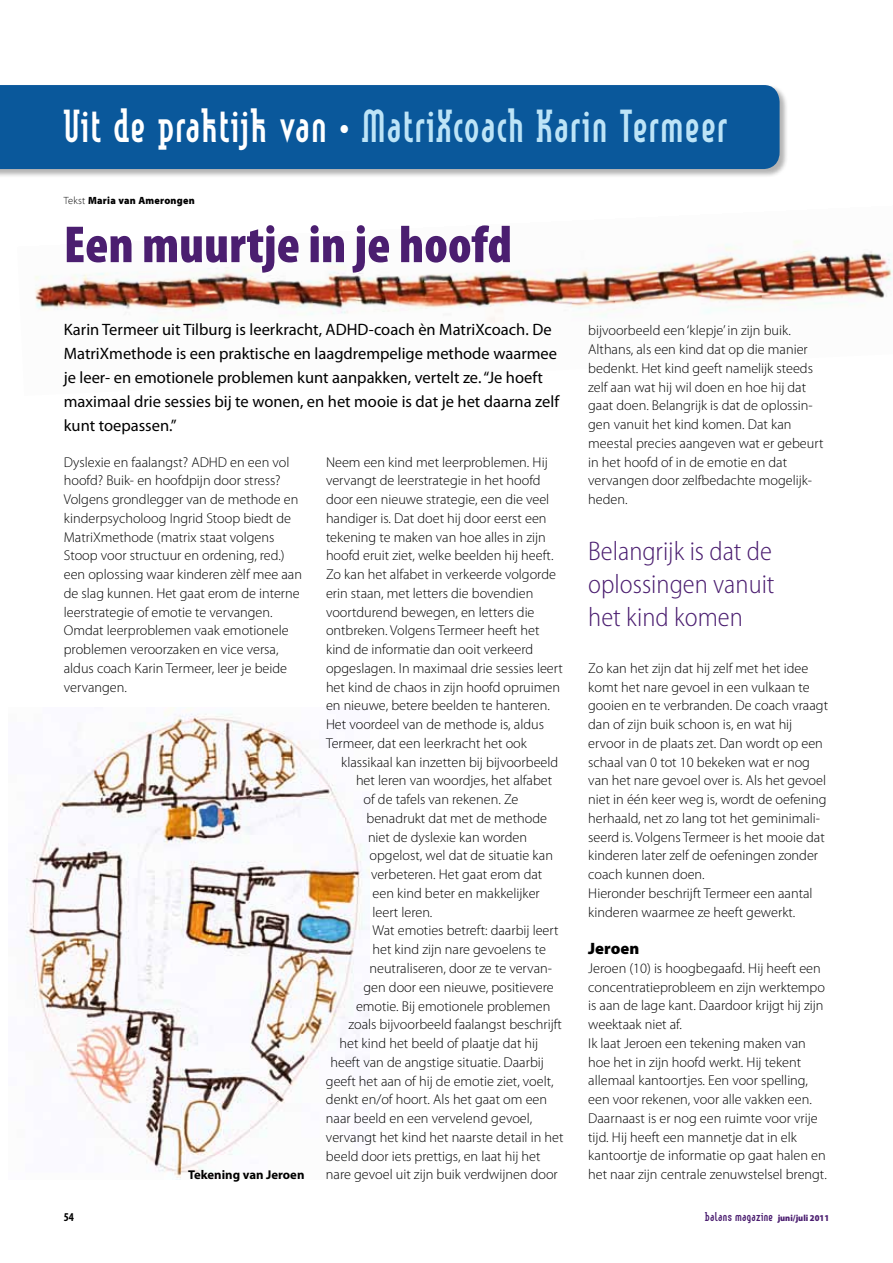
<style>
.page{position:relative;width:893px;height:1263px;background:#fff}
.page>*{position:absolute;margin:0;border:0;box-sizing:border-box;transform-origin:0 0}
.t1{font:900 condensed 52.5px "Myriad Pro";color:#4b1e70}
.t2{font:700 45px "Linotype Method";letter-spacing:.035em;color:#bde4f7;scale:.9 1}
.t3{font:300 semi-condensed 27px/33px "Myriad Pro";color:#4b1e70;text-align:justify}
.t4{font:16.5px/24px "Myriad Pro";color:#000}
.t5{font:900 16.5px "Myriad Pro";color:#000}
.t6{font:300 14.25px/18.8px "Myriad Pro";color:#000}
.t7{font:700 12.75px "Myriad Pro";color:#000}
.t8{font:700 12px "Linotype Method";letter-spacing:.03em;color:#4b1e70}
.t9{font:700 condensed 12px "Myriad Pro";color:#000}
.t10{font:900 semi-expanded 10.5px "Myriad Pro";letter-spacing:.025em;color:#000;scale:.9 1}
.s1{color:#fff}
.s2{font-weight:300}
.s3{font-family:"Myriad Pro";font-weight:900;font-stretch:semi-condensed;font-size:9px}
</style>
<div class="page">
<div style="left:0;top:85px;width:788px;height:93px;background:#000;opacity:.3"></div>
<div style="left:0;top:85px;width:780px;height:84px;background:#0a589b"></div>
<img style="left:25px;top:707px;width:344px;height:471px">
<img style="left:35px;top:240px;width:858px;height:83px">
<h2 class="t2" style="left:64px;top:102px;width:738px"><span class="s1">Uit de praktijk van •</span> MatriXcoach Karin Termeer</h2>
<p class="t10" style="left:64px;top:194px;width:147px"><span class="s2">Tekst</span> Maria van Amerongen</p>
<h1 class="t1" style="left:64px;top:215px;width:450px">Een muurtje in je hoofd</h1>
<p class="t4" style="left:64px;top:318px;width:497px">Karin Termeer uit Tilburg is leerkracht, ADHD-coach èn MatriXcoach. De MatriXmethode is een praktische en laagdrempelige methode waarmee je leer- en emotionele problemen kunt aanpakken, vertelt ze. “Je hoeft maximaal drie sessies bij te wonen, en het mooie is dat je het daarna zelf kunt toepassen.”</p>
<p class="t6" style="left:588px;top:321px;width:237px">bijvoorbeeld een ‘klepje’ in zijn buik.<br>Althans, als een kind dat op die manier bedenkt. Het kind geeft namelijk steeds zelf aan wat hij wil doen en hoe hij dat gaat doen. Belangrijk is dat de oplossin&shy;gen vanuit het kind komen. Dat kan meestal precies aangeven wat er gebeurt in het hoofd of in de emotie en dat vervangen door zelfbedachte mogelijk&shy;heden.</p>
<p class="t6" style="left:64px;top:453px;width:240px">Dyslexie en faalangst? ADHD en een vol hoofd? Buik- en hoofdpijn door stress?<br>Volgens grondlegger van de methode en kinderpsycholoog Ingrid Stoop biedt de MatriXmethode (matrix staat volgens Stoop voor structuur en ordening, red.) een oplossing waar kinderen zèlf mee aan de slag kunnen. Het gaat erom de interne leerstrategie of emotie te vervangen.<br>Omdat leerproblemen vaak emotionele problemen veroorzaken en vice versa, aldus coach Karin Termeer, leer je beide vervangen.</p>
<p class="t6" style="left:326px;top:453px;width:238px">Neem een kind met leerproblemen. Hij vervangt de leerstrategie in het hoofd door een nieuwe strategie, een die veel handiger is. Dat doet hij door eerst een tekening te maken van hoe alles in zijn hoofd eruit ziet, welke beelden hij heeft.<br>Zo kan het alfabet in verkeerde volgorde erin staan, met letters die bovendien voortdurend bewegen, en letters die ontbreken. Volgens Termeer heeft het kind de informatie dan ooit verkeerd opgeslagen. In maximaal drie sessies leert het kind de chaos in zijn hoofd opruimen en nieuwe, betere beelden te hanteren.<br>Het voordeel van de methode is, aldus Termeer, dat een leerkracht het ook</p>
<p class="t6" style="left:341px;top:753px;width:219px">klassikaal kan inzetten bij bijvoorbeeld</p>
<p class="t6" style="left:356px;top:771px;width:198px">het leren van woordjes, het alfabet</p>
<p class="t6" style="left:363px;top:790px;width:156px">of de tafels van rekenen. Ze</p>
<p class="t6" style="left:366px;top:809px;width:182px">benadrukt dat met de methode</p>
<p class="t6" style="left:368px;top:828px;width:160px">niet de dyslexie kan worden</p>
<p class="t6" style="left:369px;top:846px;width:185px">opgelost, wel dat de situatie kan</p>
<p class="t6" style="left:371px;top:865px;width:173px">verbeteren. Het gaat erom dat</p>
<p class="t6" style="left:372px;top:884px;width:169px">een kind beter en makkelijker</p>
<p class="t6" style="left:372px;top:903px;width:61px">leert leren.</p>
<p class="t6" style="left:372px;top:921px;width:188px">Wat emoties betreft: daarbij leert</p>
<p class="t6" style="left:372px;top:940px;width:175px">het kind zijn nare gevoelens te</p>
<p class="t6" style="left:369px;top:959px;width:184px">neutraliseren, door ze te vervan-</p>
<p class="t6" style="left:363px;top:978px;width:192px">gen door een nieuwe, positievere</p>
<p class="t6" style="left:356px;top:996px;width:196px">emotie. Bij emotionele problemen</p>
<p class="t6" style="left:348px;top:1015px;width:215px">zoals bijvoorbeeld faalangst beschrijft</p>
<p class="t6" style="left:339px;top:1034px;width:200px">het kind het beeld of plaatje dat hij</p>
<p class="t6" style="left:330px;top:1053px;width:215px">heeft van de angstige situatie. Daarbij</p>
<p class="t6" style="left:326px;top:1072px;width:229px">geeft het aan of hij de emotie ziet, voelt,</p>
<p class="t6" style="left:326px;top:1090px;width:223px">denkt en/of hoort. Als het gaat om een</p>
<p class="t6" style="left:326px;top:1109px;width:208px">naar beeld en een vervelend gevoel,</p>
<p class="t6" style="left:326px;top:1128px;width:239px">vervangt het kind het naarste detail in het</p>
<p class="t6" style="left:326px;top:1147px;width:216px">beeld door iets prettigs, en laat hij het</p>
<p class="t6" style="left:326px;top:1165px;width:233px">nare gevoel uit zijn buik verdwijnen door</p>
<h3 class="t3" style="left:588px;top:535px;width:188px">Belangrijk is dat de oplossingen vanuit het kind komen</h3>
<p class="t6" style="left:588px;top:659px;width:241px">Zo kan het zijn dat hij zelf met het idee komt het nare gevoel in een vulkaan te gooien en te verbranden. De coach vraagt dan of zijn buik schoon is, en wat hij ervoor in de plaats zet. Dan wordt op een schaal van 0 tot 10 bekeken wat er nog van het nare gevoel over is. Als het gevoel niet in één keer weg is, wordt de oefening herhaald, net zo lang tot het geminimali&shy;seerd is. Volgens Termeer is het mooie dat kinderen later zelf de oefeningen zonder coach kunnen doen.<br>Hieronder beschrijft Termeer een aantal kinderen waarmee ze heeft gewerkt.</p>
<p class="t5" style="left:588px;top:939px;width:53px">Jeroen</p>
<p class="t6" style="left:588px;top:959px;width:239px">Jeroen (10) is hoogbegaafd. Hij heeft een concentratieprobleem en zijn werktempo is aan de lage kant. Daardoor krijgt hij zijn weektaak niet af.<br>Ik laat Jeroen een tekening maken van hoe het in zijn hoofd werkt. Hij tekent allemaal kantoortjes. Een voor spelling, een voor rekenen, voor alle vakken een.<br>Daarnaast is er nog een ruimte voor vrije tijd. Hij heeft een mannetje dat in elk kantoortje de informatie op gaat halen en</p>
<p class="t7" style="left:188px;top:1168px;width:118px">Tekening van Jeroen</p>
<p class="t6" style="left:588px;top:1165px;width:240px">het naar zijn centrale zenuwstelsel brengt.</p>
<p class="t9" style="left:64px;top:1210px;width:12px">54</p>
<p class="t8" style="left:705px;top:1211px;width:125px">balans magazine <span class="s3">juni/juli 2011</span></p>
</div>
